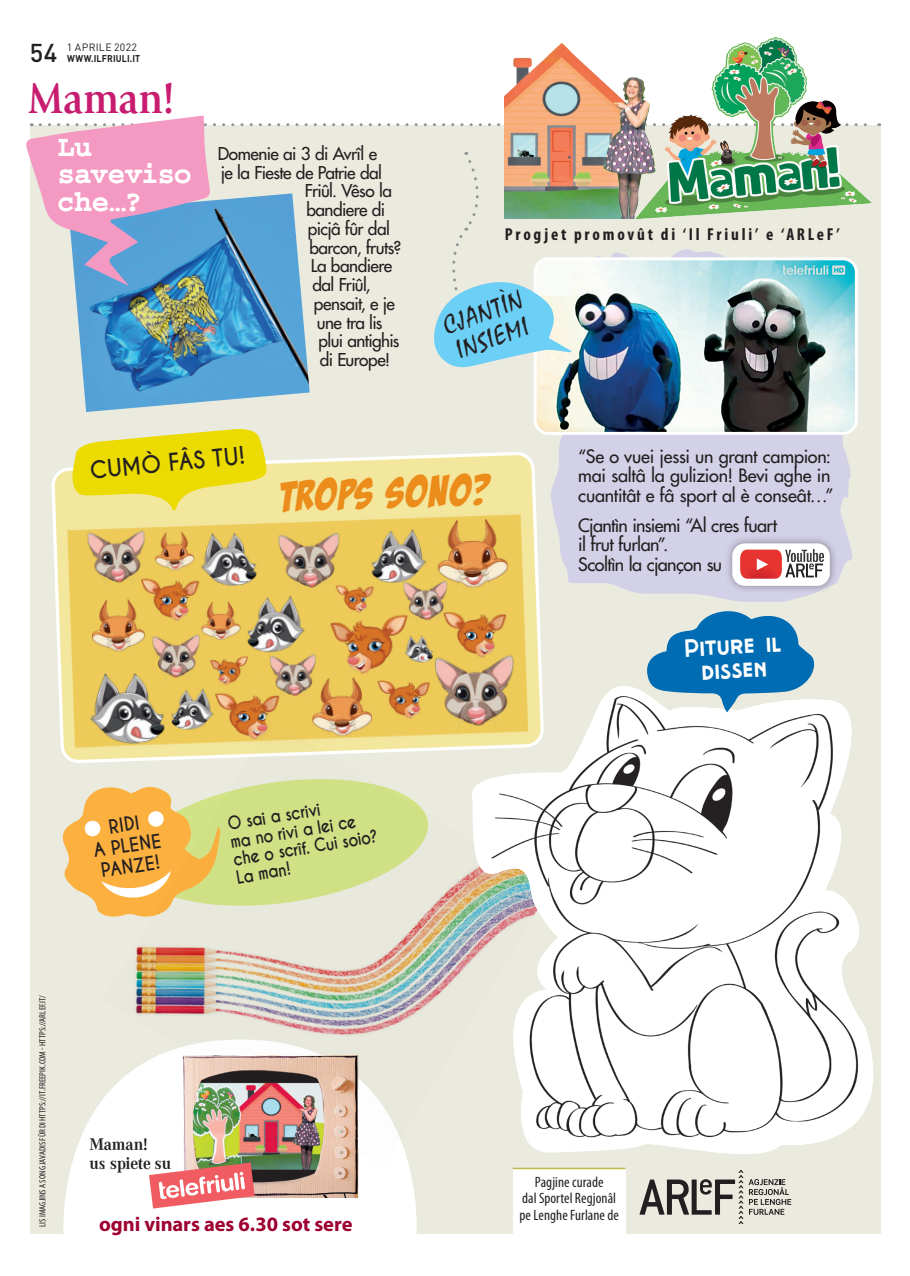
<style>
.page{position:relative;width:910px;height:1276px;background:#fff}
.page>*{position:absolute;margin:0;border:0;box-sizing:border-box;transform-origin:0 0}
.t1{font:700 45px "Giovanni Std";letter-spacing:-.01em;color:#c71c6f;scale:.9 1}
.t2{font:42px "Bada Boom BB";color:#eb8c1b}
.t3{font:700 30.3px/27.8px "Courier";letter-spacing:-.015em;color:#fff;scale:.95 1}
.t4{font:27px/27px "Aeolus";color:#231f20;scale:.95 1}
.t5{font:500 25.5px "DIN Pro";color:#231f20}
.t6{font:24.3px/23.9px "Lavoir Small Caps";color:#fff;text-align:center;scale:.95 1}
.t7{font:700 22.95px "Caviar Dreams";color:#231f20;scale:.95 1}
.t8{font:700 20.4px "Myriad Pro";letter-spacing:-.005em;color:#9e0131}
.t9{font:700 18.3px/21px "Caviar Dreams";color:#231f20;text-align:center;scale:.95 1}
.t10{font:500 18px/19.5px "Futura Std";letter-spacing:-.02em;color:#231f20}
.t11{font:700 17.4px/19.6px "Corporate A";letter-spacing:-.015em;color:#231f20;scale:.94 1}
.t12{font:500 17.25px "Futura Std";letter-spacing:-.035em;color:#231f20}
.t13{font:700 17.25px/17.9px "Caviar Dreams";color:#231f20;scale:.88 1}
.t14{font:700 condensed 17.25px "Myriad Pro";letter-spacing:.16em;color:#231f20}
.t15{font:condensed 15px/16.5px "Myriad Pro";letter-spacing:.005em;color:#231f20;text-align:center}
.t16{font:10.5px "DIN Pro";letter-spacing:.03em;color:#231f20}
.t17{font:700 9.75px "DIN Pro";letter-spacing:.015em;color:#231f20;scale:.9 1}
.t18{font:condensed 9px "Myriad Pro";letter-spacing:.005em;color:#231f20;scale:1.04 1}
</style>
<div class="page">
<div style="left:30px;top:125px;width:850px;height:1108px;background:#eaeadf"></div>
<svg style="left:48px;top:1099px;width:385px;height:135px;fill:#fff"></svg>
<svg style="left:749px;top:1179px;width:42px;height:36px"></svg>
<svg style="left:640px;top:1170px;width:103px;height:54px"></svg>
<div style="left:513px;top:1168px;width:112px;height:66px;background:#fff"></div>
<hr style="left:513px;top:1167px;width:112px;height:2px;background:#beb84b">
<img style="left:682px;top:37px;width:155px;height:79px">
<img style="left:505px;top:43px;width:145px;height:73px">
<img style="left:255px;top:1167px;width:110px;height:30px">
<svg style="left:149px;top:1167px;width:106px;height:41px;background:#f2979a"></svg>
<svg style="left:551px;top:435px;width:301px;height:167px;background:#d5d3e7"></svg>
<img style="left:538px;top:368px;width:316px;height:63px">
<div style="left:534px;top:257px;width:324px;height:178px;border:3px solid #fff;border-radius:13px"></div>
<div style="left:724px;top:535px;width:114px;height:59px;background:#231f20;opacity:.45"></div>
<div style="left:732px;top:543px;width:98px;height:43px;background:#fff;border-radius:13px"></div>
<svg style="left:740px;top:549px;width:83px;height:30px"></svg>
<img style="left:785px;top:549px;width:38px;height:12px">
<img style="left:53px;top:453px;width:488px;height:309px">
<svg style="left:69px;top:429px;width:198px;height:81px;background:#ecdf3d"></svg>
<img style="left:82px;top:368px;width:228px;height:44px">
<svg style="left:62px;top:788px;width:41px;height:127px"></svg>
<img style="left:103px;top:719px;width:363px;height:448px">
<img style="left:26px;top:116px;width:854px;height:252px">
<svg style="left:466px;top:653px;width:415px;height:515px"></svg>
<img style="left:484px;top:689px;width:381px;height:455px">
<svg style="left:643px;top:611px;width:175px;height:101px"></svg>
<h3 class="t5" style="left:30px;top:35px;width:29px">54</h3>
<p class="t16" style="left:67px;top:40px;width:71px">1 APRILE 2022</p>
<p class="t17" style="left:67px;top:52px;width:83px">WWW.ILFRIULI.IT</p>
<h1 class="t1" style="left:28px;top:72px;width:166px">Maman!</h1>
<h3 class="t3" style="left:58px;top:133px;width:142px">Lu saveviso che…?</h3>
<p class="t12" style="left:218px;top:143px;width:161px">Domenie ai 3 di Avrîl e</p>
<p class="t12" style="left:221px;top:161px;width:163px">je la Fieste de Patrie dal</p>
<p class="t12" style="left:305px;top:180px;width:89px">Friûl. Vêso la</p>
<p class="t12" style="left:306px;top:199px;width:80px">bandiere di</p>
<p class="t12" style="left:308px;top:218px;width:84px">picjâ fûr dal</p>
<p class="t12" style="left:309px;top:236px;width:93px">barcon, fruts?</p>
<p class="t12" style="left:311px;top:255px;width:83px">La bandiere</p>
<p class="t12" style="left:312px;top:274px;width:60px">dal Friûl,</p>
<p class="t12" style="left:314px;top:293px;width:83px">pensait, e je</p>
<p class="t12" style="left:317px;top:311px;width:67px">une tra lis</p>
<p class="t12" style="left:318px;top:330px;width:83px">plui antighis</p>
<p class="t12" style="left:320px;top:349px;width:72px">di Europe!</p>
<p class="t14" style="left:505px;top:223px;width:336px">Progjet promovût di ‘Il Friuli’ e ‘ARLeF’</p>
<h3 class="t4" style="left:439px;top:315px;width:90px;rotate:-20deg">CJANTÌN<br>INSIEMI</h3>
<h3 class="t7" style="left:88px;top:457px;width:165px;rotate:-6deg">CUMÒ FÂS TU!</h3>
<h2 class="t2" style="left:279px;top:474px;width:211px;rotate:-2deg">TROPS SONO?</h2>
<p class="t10" style="left:578px;top:446px;width:257px">“Se o vuei jessi un grant campion: mai saltâ la gulizion! Bevi aghe in cuantitât e fâ sport al è conseât…”</p>
<p class="t10" style="left:578px;top:515px;width:200px">Cjantìn insiemi “Al cres fuart il frut furlan”.<br>Scoltìn la cjançon su</p>
<h3 class="t6" style="left:684px;top:636px;width:103px;rotate:-3deg">Piture il dissen</h3>
<p class="t9" style="left:89px;top:819px;width:73px;rotate:-8deg">RIDI<br>A PLENE<br>PANZE!</p>
<p class="t13" style="left:226px;top:816px;width:168px;rotate:-10deg">O sai a scrivi<br>ma no rivi a lei ce che o scrîf. Cui soio?<br>La man!</p>
<p class="t18" style="left:37px;top:1227px;width:224px;rotate:-90deg">LIS IMAGJINS A SON GJAVADIS FÛR DI HTTPS://IT.FREEPIK.COM - HTTPS://ARLEF.IT/</p>
<p class="t11" style="left:90px;top:1134px;width:88px">Maman!<br>us spiete su</p>
<p class="t8" style="left:99px;top:1210px;width:255px">ogni vinars aes 6.30 sot sere</p>
<p class="t15" style="left:519px;top:1173px;width:101px">Pagjine curade<br>dal Sportel Regjonâl pe Lenghe Furlane de</p>
</div>
